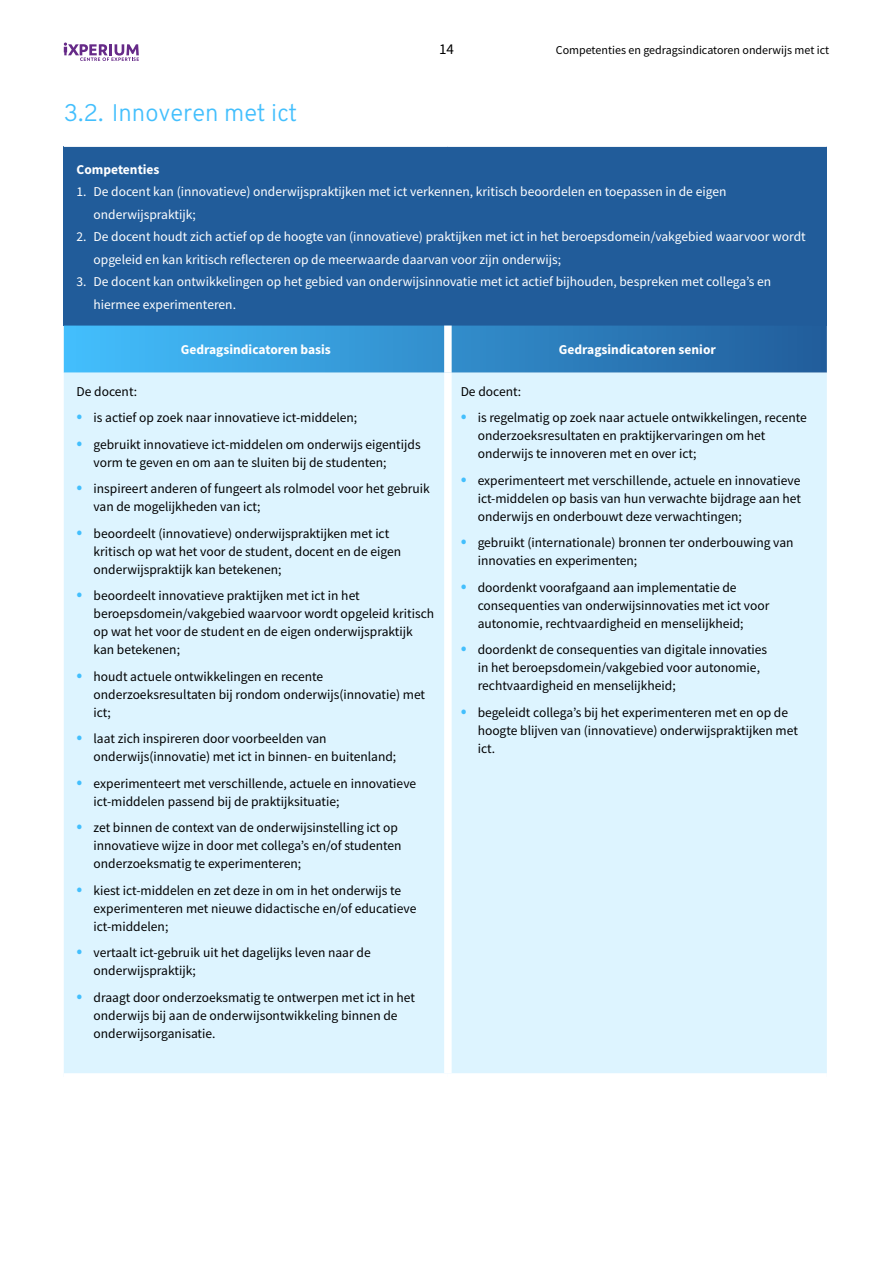
<style>
.page{position:relative;width:893px;height:1263px;background:#fff}
.page>*{position:absolute;margin:0;border:0;box-sizing:border-box;transform-origin:0 0}
.t1{font:300 24px "Overpass";color:#43bffd}
.t2{font:15px "Source Sans Pro";color:#000}
.t3{font:13.5px/18px "Source Sans Pro";color:#000}
.t4{font:13.5px/22.5px "Source Sans Pro";color:#fff}
.t5{font:700 13.5px "Source Sans Pro";color:#fff}
.t6{font:12px "Source Sans Pro";color:#000}
.s1{font-size:19.5px;color:#43bffd}
</style>
<div class="page">
<svg style="left:64px;top:43px;width:75px;height:18px"></svg>
<div style="left:64px;top:146px;width:763px;height:180px;background:#215c9a"></div>
<svg style="left:64px;top:326px;width:763px;height:47px;background:#348ecc"></svg>
<div style="left:64px;top:373px;width:763px;height:700px;background:#ddf4ff"></div>
<div style="left:444px;top:373px;width:8px;height:700px;background:#fff"></div>
<hr style="left:64px;top:146px;width:384px;height:1px;background:#fff">
<hr style="left:448px;top:146px;width:379px;height:1px;background:#fff">
<div style="left:444px;top:326px;width:8px;height:47px;background:#fff"></div>
<h1 class="t1" style="left:64px;top:98px;width:235px">3.2. Innoveren met ict</h1>
<p class="t2" style="left:439px;top:40px;width:16px">14</p>
<p class="t6" style="left:556px;top:43px;width:275px">Competenties en gedragsindicatoren onderwijs met ict</p>
<p class="t5" style="left:77px;top:160px;width:85px">Competenties</p>
<p class="t4" style="left:94px;top:180px;width:634px;text-indent:-17px">1. De docent kan (innovatieve) onderwijspraktijken met ict verkennen, kritisch beoordelen en toepassen in de eigen onderwijspraktijk;</p>
<p class="t4" style="left:94px;top:225px;width:714px;text-indent:-17px">2. De docent houdt zich actief op de hoogte van (innovatieve) praktijken met ict in het beroepsdomein/vakgebied waarvoor wordt opgeleid en kan kritisch reflecteren op de meerwaarde daarvan voor zijn onderwijs;</p>
<p class="t4" style="left:94px;top:270px;width:679px;text-indent:-17px">3. De docent kan ontwikkelingen op het gebied van onderwijsinnovatie met ict actief bijhouden, bespreken met collega’s en hiermee experimenteren.</p>
<p class="t5" style="left:181px;top:341px;width:152px">Gedragsindicatoren basis</p>
<p class="t5" style="left:559px;top:341px;width:158px">Gedragsindicatoren senior</p>
<p class="t3" style="left:77px;top:382px;width:62px">De docent:</p>
<p class="t3" style="left:77px;top:408px;width:282px"><span class="s1">•</span> is actief op zoek naar innovatieve ict-middelen;</p>
<p class="t3" style="left:94px;top:435px;width:329px;text-indent:-17px"><span class="s1">•</span> gebruikt innovatieve ict-middelen om onderwijs eigentijds vorm te geven en om aan te sluiten bij de studenten;</p>
<p class="t3" style="left:94px;top:479px;width:338px;text-indent:-17px"><span class="s1">•</span> inspireert anderen of fungeert als rolmodel voor het gebruik van de mogelijkheden van ict;</p>
<p class="t3" style="left:94px;top:524px;width:309px;text-indent:-17px"><span class="s1">•</span> beoordeelt (innovatieve) onderwijspraktijken met ict kritisch op wat het voor de student, docent en de eigen onderwijspraktijk kan betekenen;</p>
<p class="t3" style="left:94px;top:587px;width:342px;text-indent:-17px"><span class="s1">•</span> beoordeelt innovatieve praktijken met ict in het beroepsdomein/vakgebied waarvoor wordt opgeleid kritisch op wat het voor de student en de eigen onderwijspraktijk kan betekenen;</p>
<p class="t3" style="left:94px;top:667px;width:333px;text-indent:-17px"><span class="s1">•</span> houdt actuele ontwikkelingen en recente onderzoeksresultaten bij rondom onderwijs(innovatie) met ict;</p>
<p class="t3" style="left:94px;top:730px;width:304px;text-indent:-17px"><span class="s1">•</span> laat zich inspireren door voorbeelden van onderwijs(innovatie) met ict in binnen- en buitenland;</p>
<p class="t3" style="left:94px;top:774px;width:324px;text-indent:-17px"><span class="s1">•</span> experimenteert met verschillende, actuele en innovatieve ict-middelen passend bij de praktijksituatie;</p>
<p class="t3" style="left:94px;top:819px;width:310px;text-indent:-17px"><span class="s1">•</span> zet binnen de context van de onderwijsinstelling ict op innovatieve wijze in door met collega’s en/of studenten onderzoeksmatig te experimenteren;</p>
<p class="t3" style="left:94px;top:881px;width:324px;text-indent:-17px"><span class="s1">•</span> kiest ict-middelen en zet deze in om in het onderwijs te experimenteren met nieuwe didactische en/of educatieve ict-middelen;</p>
<p class="t3" style="left:94px;top:944px;width:279px;text-indent:-17px"><span class="s1">•</span> vertaalt ict-gebruik uit het dagelijks leven naar de onderwijspraktijk;</p>
<p class="t3" style="left:94px;top:988px;width:323px;text-indent:-17px"><span class="s1">•</span> draagt door onderzoeksmatig te ontwerpen met ict in het onderwijs bij aan de onderwijsontwikkeling binnen de onderwijsorganisatie.</p>
<p class="t3" style="left:461px;top:382px;width:62px">De docent:</p>
<p class="t3" style="left:478px;top:408px;width:331px;text-indent:-17px"><span class="s1">•</span> is regelmatig op zoek naar actuele ontwikkelingen, recente onderzoeksresultaten en praktijkervaringen om het onderwijs te innoveren met en over ict;</p>
<p class="t3" style="left:478px;top:471px;width:325px;text-align:justify;text-indent:-17px"><span class="s1">•</span> experimenteert met verschillende, actuele en innovatieve ict-middelen op basis van hun verwachte bijdrage aan het onderwijs en onderbouwt deze verwachtingen;</p>
<p class="t3" style="left:478px;top:533px;width:317px;text-indent:-17px"><span class="s1">•</span> gebruikt (internationale) bronnen ter onderbouwing van innovaties en experimenten;</p>
<p class="t3" style="left:478px;top:578px;width:293px;text-indent:-17px"><span class="s1">•</span> doordenkt voorafgaand aan implementatie de consequenties van onderwijsinnovaties met ict voor autonomie, rechtvaardigheid en menselijkheid;</p>
<p class="t3" style="left:478px;top:641px;width:291px;text-indent:-17px"><span class="s1">•</span> doordenkt de consequenties van digitale innovaties in het beroepsdomein/vakgebied voor autonomie, rechtvaardigheid en menselijkheid;</p>
<p class="t3" style="left:478px;top:703px;width:322px;text-indent:-17px"><span class="s1">•</span> begeleidt collega’s bij het experimenteren met en op de hoogte blijven van (innovatieve) onderwijspraktijken met ict.</p>
</div>
